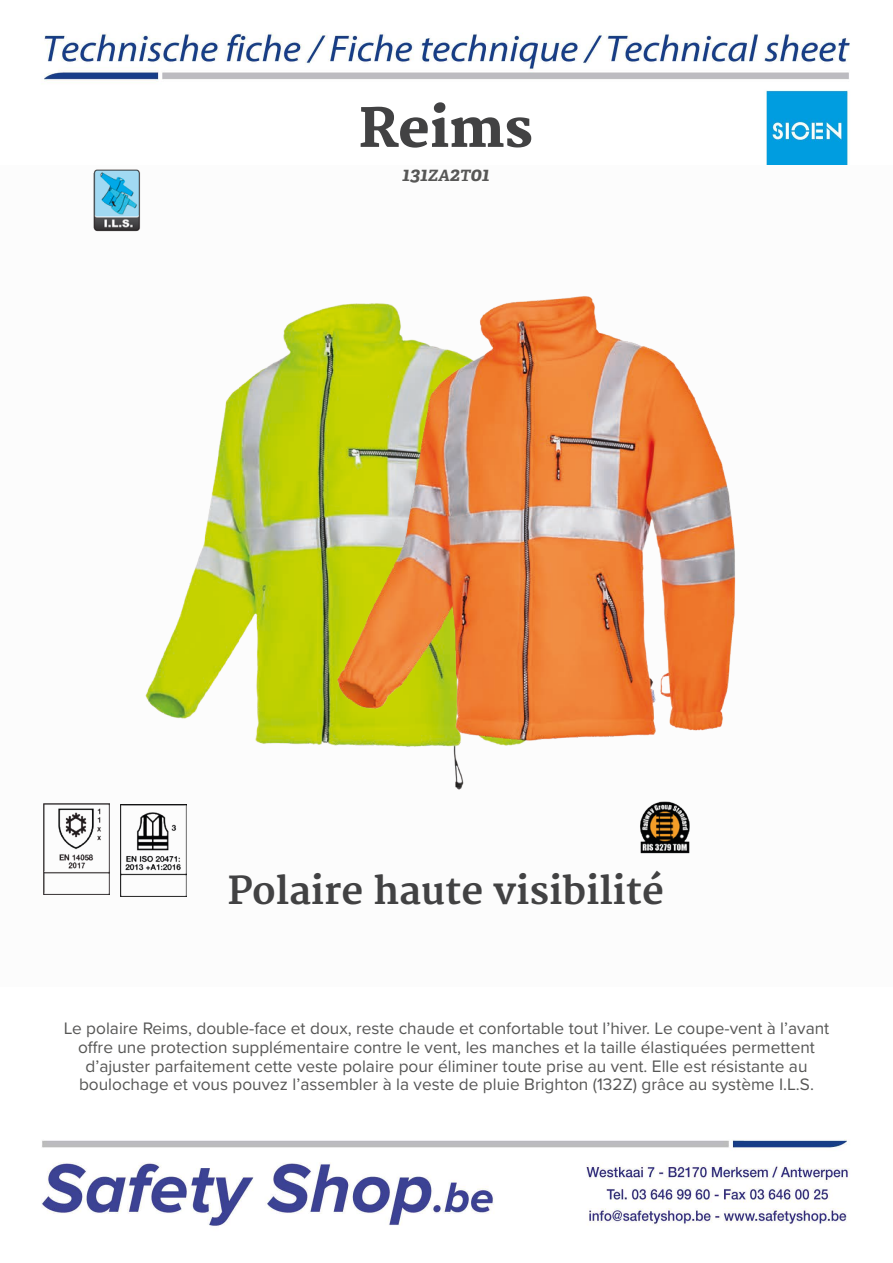
<style>
.page{position:relative;width:893px;height:1263px;background:#fff}
.page>*{position:absolute;margin:0;border:0;box-sizing:border-box;transform-origin:0 0}
.t1{font:800 52.5px "Merriweather";color:#424243}
.t2{font:700 37.5px "Merriweather";color:#424243}
.t3{font:italic 700 19.5px "Adelle PE";color:#575756}
.t4{font:17.25px/18.6px "Proxima Nova";color:#575756;text-align:center}
.s1{font-size:15.6px}
</style>
<div class="page">
<img style="left:41px;top:32px;width:809px;height:1194px">
<div style="left:0;top:165px;width:893px;height:822px;background:#fcfcfc"></div>
<img style="left:93px;top:169px;width:45px;height:63px">
<img style="left:43px;top:803px;width:66px;height:92px">
<img style="left:110px;top:170px;width:188px;height:727px">
<img style="left:298px;top:296px;width:438px;height:558px">
<h1 class="t1" style="left:359px;top:98px;width:175px">Reims</h1>
<p class="t3" style="left:402px;top:160px;width:89px">131<span class="s1">ZA</span>2<span class="s1">T</span>01</p>
<h2 class="t2" style="left:228px;top:869px;width:438px">Polaire haute visibilité</h2>
<p class="t4" style="left:64px;top:1018px;width:767px">Le polaire Reims, double-face et doux, reste chaude et confortable tout l’hiver. Le coupe-vent à l’avant offre une protection supplémentaire contre le vent, les manches et la taille élastiquées permettent d’ajuster parfaitement cette veste polaire pour éliminer toute prise au vent. Elle est résistante au boulochage et vous pouvez l’assembler à la veste de pluie Brighton (132Z) grâce au système I.L.S.</p>
</div>
